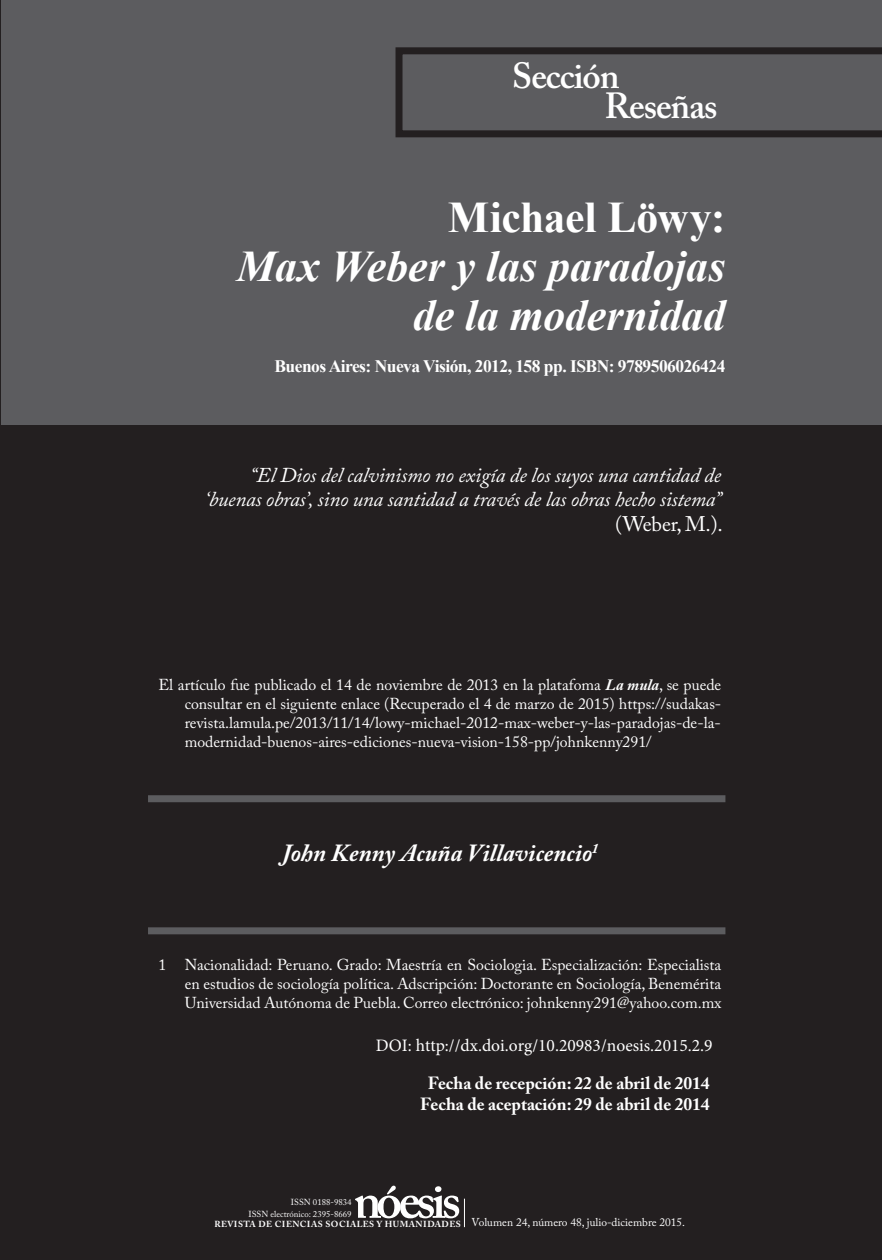
<style>
.page{position:relative;width:882px;height:1260px;background:#231f20}
.page>*{position:absolute;margin:0;border:0;box-sizing:border-box;transform-origin:0 0}
.TITULO_PORTADILLA{font:italic 700 43.75px "Times New Roman";letter-spacing:-.005em;color:#fff}
.TITULO_PORTADILLA-2{font:700 43.75px "Times New Roman";letter-spacing:-.01em;color:#fff}
.t1{font:600 36.05px "Adobe Caslon Pro";letter-spacing:-.03em;color:#fff}
.Autor_portadilla{font:italic 700 24.5px "Adobe Caslon Pro";letter-spacing:.005em;color:#fff}
.CUERPO_DE_TEXTO{font:italic 21px/24.5px "Adobe Caslon Pro";letter-spacing:-.01em;color:#fff;text-align:right}
.CUERPO_DE_TEXTO-2{font:21px "Adobe Caslon Pro";color:#fff}
.FECHAS{font:700 17.5px "Adobe Caslon Pro";color:#fff}
.Titulo_ingles{font:700 17.5px "Times New Roman";letter-spacing:-.03em;color:#fff}
.t2{font:17.5px "Minion Pro";color:#fff}
.NOTA_A_PIE{font:15.75px/18.9px "Adobe Caslon Pro";color:#fff;text-align:justify}
.t3{font:11.38px "Adobe Caslon Pro";color:#fff}
.t4{font:8.75px "Adobe Caslon Pro";color:#fff}
.t5{font:700 8.75px "Adobe Caslon Pro";letter-spacing:.05em;color:#fff}
.s1{font-weight:700;font-style:italic}
</style>
<div class="page">
<div style="left:1px;top:0;width:881px;height:424px;background:#5c5c5f"></div>
<div style="left:148px;top:795px;width:577px;height:7px;background:#5c5c5f"></div>
<div style="left:148px;top:927px;width:577px;height:7px;background:#5c5c5f"></div>
<svg style="left:396px;top:47px;width:486px;height:90px"></svg>
<svg style="left:355px;top:1186px;width:110px;height:41px"></svg>
<p class="t1" style="left:512px;top:54px;width:109px">Sección</p>
<p class="t1" style="left:605px;top:84px;width:115px">Reseñas</p>
<p class="TITULO_PORTADILLA-2" style="left:448px;top:187px;width:279px">Michael Löwy:</p>
<p class="TITULO_PORTADILLA" style="left:237px;top:236px;width:490px">Max Weber y las paradojas</p>
<p class="TITULO_PORTADILLA" style="left:413px;top:285px;width:314px">de la modernidad</p>
<p class="Titulo_ingles" style="left:274px;top:354px;width:452px">Buenos Aires: Nueva Visión, 2012, 158 pp. ISBN: 9789506026424</p>
<p class="CUERPO_DE_TEXTO" style="left:205px;top:462px;width:519px">“El Dios del calvinismo no exigía de los suyos una cantidad de ‘buenas obras’, sino una santidad a través de las obras hecho sistema”</p>
<p class="CUERPO_DE_TEXTO-2" style="left:615px;top:511px;width:109px">(Weber, M.).</p>
<p class="NOTA_A_PIE" style="left:185px;top:675px;width:538px;text-indent:-26px">El artículo fue publicado el 14 de noviembre de 2013 en la platafoma <span class="s1">La mula</span>, se puede consultar en el siguiente enlace (Recuperado el 4 de marzo de 2015) https://sudakas&shy;revista.lamula.pe/2013/11/14/lowy-michael-2012-max-weber-y-las-paradojas-de-la&shy;modernidad-buenos-aires-ediciones-nueva-vision-158-pp/johnkenny291/</p>
<p class="Autor_portadilla" style="left:281px;top:838px;width:319px">John Kenny Acuña Villavicencio<sup>1</sup></p>
<p class="NOTA_A_PIE" style="left:185px;top:955px;width:538px;text-indent:-26px">1 Nacionalidad: Peruano. Grado: Maestría en Sociologia. Especialización: Especialista en estudios de sociología política. Adscripción: Doctorante en Sociología, Benemérita Universidad Autónoma de Puebla. Correo electrónico: johnkenny291@yahoo.com.mx</p>
<p class="t2" style="left:376px;top:1034px;width:338px">DOI: http://dx.doi.org/10.20983/noesis.2015.2.9</p>
<p class="FECHAS" style="left:428px;top:1073px;width:284px">Fecha de recepción: 22 de abril de 2014</p>
<p class="FECHAS" style="left:420px;top:1094px;width:291px">Fecha de aceptación: 29 de abril de 2014</p>
<p class="t4" style="left:291px;top:1196px;width:62px">ISSN 0188-9834</p>
<p class="t4" style="left:249px;top:1209px;width:104px">ISSN electrónico: 2395-8669</p>
<p class="t5" style="left:214px;top:1219px;width:248px">REVISTA DE CIENCIAS SOCIALES Y HUMANIDADES</p>
<p class="t3" style="left:472px;top:1216px;width:215px">Volumen 24, número 48, julio-diciembre 2015.</p>
</div>
